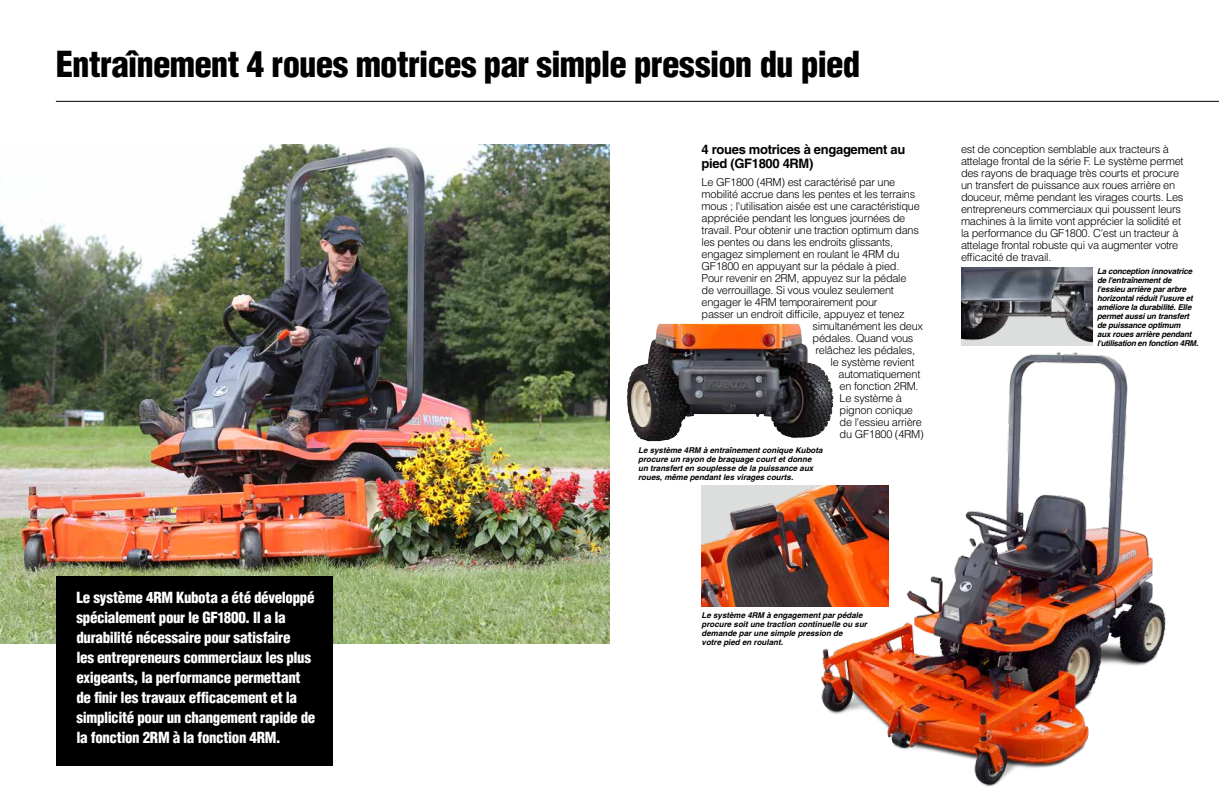
<style>
.page{position:relative;width:1219px;height:794px;background:#fff}
.page>*{position:absolute;margin:0;border:0;box-sizing:border-box;transform-origin:0 0}
.t1{font:900 condensed 35px "Helvetica";letter-spacing:-.02em;color:#000}
.t2{font:900 condensed 15px/20px "Helvetica";letter-spacing:-.02em;color:#fff}
.t3{font:700 13px/14px "Helvetica";letter-spacing:-.025em;color:#000}
.t4{font:300 11px/12px "Helvetica";letter-spacing:-.025em;color:#000}
.t5{font:italic 700 8px/9px "Helvetica";color:#000}
.t6{font:italic 700 8px/9px "Helvetica";letter-spacing:-.02em;color:#000}
</style>
<div class="page">
<img style="left:800px;top:343px;width:366px;height:444px">
<img style="left:627px;top:324px;width:207px;height:117px">
<img style="left:0;top:144px;width:609px;height:499px">
<div style="left:56px;top:575px;width:276px;height:190px;background:#000"></div>
<img style="left:702px;top:485px;width:187px;height:121px">
<img style="left:961px;top:267px;width:131px;height:78px">
<hr style="left:56px;top:101px;width:1163px;height:1px;background:#000">
<h1 class="t1" style="left:56px;top:42px;width:806px">Entraînement 4 roues motrices par simple pression du pied</h1>
<p class="t3" style="left:702px;top:143px;width:205px">4 roues motrices à engagement au pied (GF1800 4RM)</p>
<p class="t4" style="left:702px;top:175px;width:195px">Le GF1800 (4RM) est caractérisé par une</p>
<p class="t4" style="left:702px;top:187px;width:215px">mobilité accrue dans les pentes et les terrains</p>
<p class="t4" style="left:702px;top:199px;width:220px">mous ; l'utilisation aisée est une caractéristique</p>
<p class="t4" style="left:702px;top:211px;width:205px">appréciée pendant les longues journées de</p>
<p class="t4" style="left:702px;top:223px;width:219px">travail. Pour obtenir une traction optimum dans</p>
<p class="t4" style="left:702px;top:235px;width:193px">les pentes ou dans les endroits glissants,</p>
<p class="t4" style="left:702px;top:247px;width:199px">engagez simplement en roulant le 4RM du</p>
<p class="t4" style="left:702px;top:259px;width:199px">GF1800 en appuyant sur la pédale à pied.</p>
<p class="t4" style="left:702px;top:271px;width:206px">Pour revenir en 2RM, appuyez sur la pédale</p>
<p class="t4" style="left:702px;top:283px;width:194px">de verrouillage. Si vous voulez seulement</p>
<p class="t4" style="left:702px;top:295px;width:177px">engager le 4RM temporairement pour</p>
<p class="t4" style="left:702px;top:307px;width:205px">passer un endroit difficile, appuyez et tenez</p>
<p class="t4" style="left:813px;top:319px;width:112px">simultanément les deux</p>
<p class="t4" style="left:813px;top:331px;width:102px">pédales. Quand vous</p>
<p class="t4" style="left:816px;top:343px;width:101px">relâchez les pédales,</p>
<p class="t4" style="left:831px;top:355px;width:85px">le système revient</p>
<p class="t4" style="left:839px;top:367px;width:83px">automatiquement</p>
<p class="t4" style="left:840px;top:379px;width:81px">en fonction 2RM.</p>
<p class="t4" style="left:840px;top:391px;width:64px">Le système à</p>
<p class="t4" style="left:840px;top:403px;width:75px">pignon conique</p>
<p class="t4" style="left:840px;top:415px;width:84px">de l'essieu arrière</p>
<p class="t4" style="left:840px;top:427px;width:86px">du GF1800 (4RM)</p>
<p class="t5" style="left:638px;top:445px;width:186px">Le système 4RM à entraînement conique Kubota procure un rayon de braquage court et donne un transfert en souplesse de la puissance aux roues, même pendant les virages courts.</p>
<p class="t4" style="left:961px;top:142px;width:224px">est de conception semblable aux tracteurs à attelage frontal de la série F. Le système permet des rayons de braquage très courts et procure un transfert de puissance aux roues arrière en douceur, même pendant les virages courts. Les entrepreneurs commerciaux qui poussent leurs machines à la limite vont apprécier la solidité et la performance du GF1800. C'est un tracteur à attelage frontal robuste qui va augmenter votre efficacité de travail.</p>
<p class="t6" style="left:1097px;top:267px;width:103px">La conception innovatrice de l'entraînement de l'essieu arrière par arbre horizontal réduit l'usure et améliore la durabilité. Elle permet aussi un transfert de puissance optimum<br>aux roues arrière pendant l'utilisation en fonction 4RM.</p>
<p class="t2" style="left:76px;top:587px;width:240px">Le système 4RM Kubota a été développé spécialement pour le GF1800. Il a la durabilité nécessaire pour satisfaire<br>les entrepreneurs commerciaux les plus exigeants, la performance permettant de finir les travaux efficacement et la simplicité pour un changement rapide de la fonction 2RM à la fonction 4RM.</p>
<p class="t5" style="left:702px;top:610px;width:167px">Le système 4RM à engagement par pédale procure soit une traction continuelle ou sur demande par une simple pression de<br>votre pied en roulant.</p>
</div>
